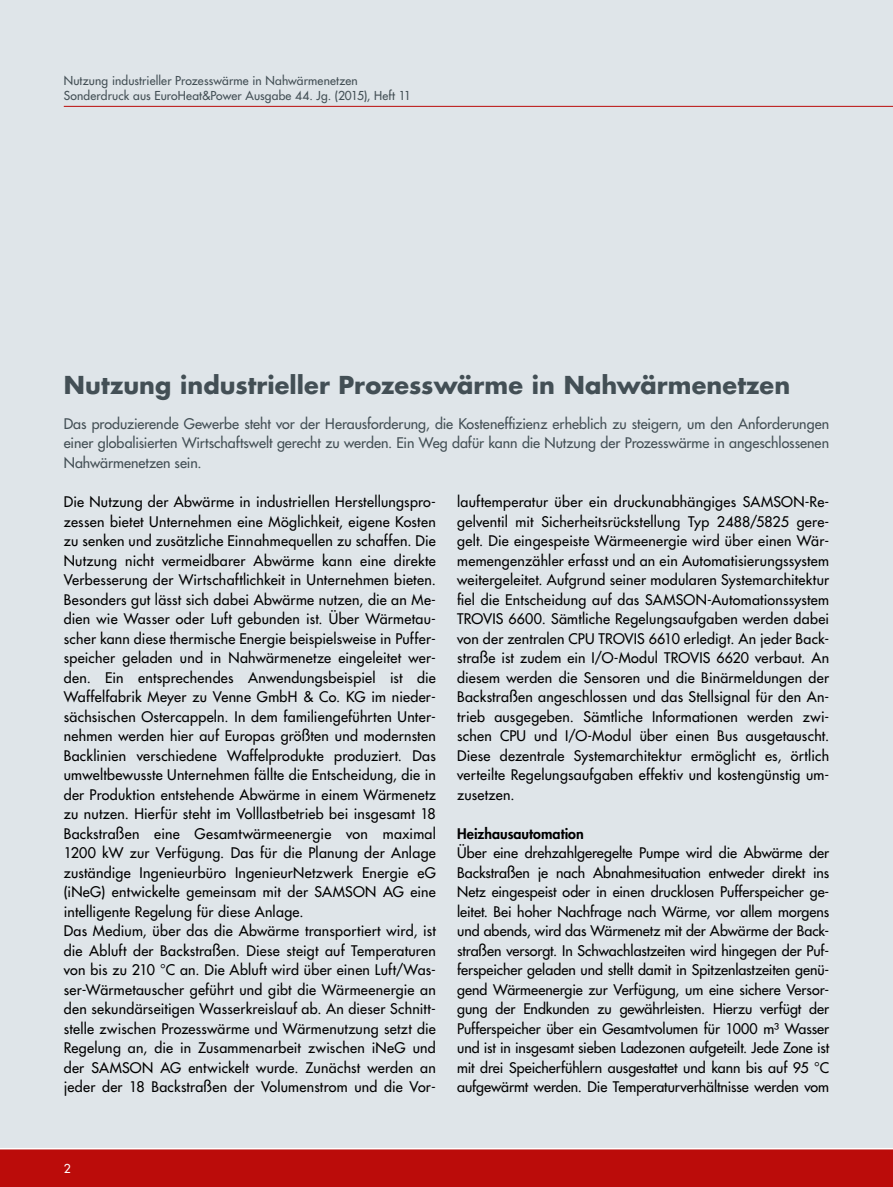
<style>
.page{position:relative;width:893px;height:1187px;background:#fff}
.page>*{position:absolute;margin:0;border:0;box-sizing:border-box;transform-origin:0 0}
.t1{font:700 24px "Futura";color:#434f55}
.t2{font:14.25px/19.5px "Futura";letter-spacing:.02em;color:#000;text-align:justify}
.t3{font:14.25px/19.5px "Futura";color:#434f55;text-align:justify}
.t4{font:800 14.25px "Futura";color:#000}
.t5{font:12px/15px "Futura";letter-spacing:.015em;color:#434f55}
.t6{font:12px "Futura";color:#fff}
</style>
<div class="page">
<div style="left:0;top:0;width:893px;height:1186px;background:#dfe5e9"></div>
<hr style="left:64px;top:106px;width:829px;height:1px;background:#bb0c0a">
<div style="left:0;top:1148px;width:893px;height:38px;background:#bb0c0a"></div>
<hr style="left:0;top:1147px;width:893px;height:2px;background:#fff">
<p class="t5" style="left:64px;top:73px;width:349px">Nutzung industrieller Prozesswärme in Nahwärmenetzen<br>Sonderdruck aus EuroHeat&amp;Power Ausgabe 44. Jg. (2015), Heft 11</p>
<h1 class="t1" style="left:64px;top:368px;width:728px">Nutzung industrieller Prozesswärme in Nahwärmenetzen</h1>
<p class="t3" style="left:64px;top:414px;width:767px">Das produzierende Gewerbe steht vor der Herausforderung, die Kosteneffizienz erheblich zu steigern, um den Anforderungen einer globalisierten Wirtschaftswelt gerecht zu werden. Ein Weg dafür kann die Nutzung der Prozesswärme in angeschlossenen Nahwärmenetzen sein.</p>
<p class="t2" style="left:64px;top:492px;width:374px;text-align:left">Die Nutzung der Abwärme in industriellen Herstellungspro&shy;zessen bietet Unternehmen eine Möglichkeit, eigene Kosten zu senken und zusätzliche Einnahmequellen zu schaffen. Die Nutzung nicht vermeidbarer Abwärme kann eine direkte Verbesserung der Wirtschaftlichkeit in Unternehmen bieten.<br>Besonders gut lässt sich dabei Abwärme nutzen, die an Me&shy;dien wie Wasser oder Luft gebunden ist. Über Wärmetau&shy;scher kann diese thermische Energie beispielsweise in Puffer&shy;speicher geladen und in Nahwärmenetze eingeleitet wer&shy;den. Ein entsprechendes Anwendungsbeispiel ist die Waffelfabrik Meyer zu Venne GmbH &amp; Co. KG im nieder&shy;sächsischen Ostercappeln. In dem familiengeführten Unter&shy;nehmen werden hier auf Europas größten und modernsten Backlinien verschiedene Waffelprodukte produziert. Das umweltbewusste Unternehmen fällte die Entscheidung, die in der Produktion entstehende Abwärme in einem Wärmenetz zu nutzen. Hierfür steht im Volllastbetrieb bei insgesamt 18<br>Backstraßen eine Gesamtwärmeenergie von maximal 1200 kW zur Verfügung. Das für die Planung der Anlage zuständige Ingenieurbüro IngenieurNetzwerk Energie eG (iNeG) entwickelte gemeinsam mit der SAMSON AG eine intelligente Regelung für diese Anlage.<br>Das Medium, über das die Abwärme transportiert wird, ist die Abluft der Backstraßen. Diese steigt auf Temperaturen von bis zu 210 °C an. Die Abluft wird über einen Luft/Was&shy;ser-Wärmetauscher geführt und gibt die Wärmeenergie an den sekundärseitigen Wasserkreislauf ab. An dieser Schnitt&shy;stelle zwischen Prozesswärme und Wärmenutzung setzt die Regelung an, die in Zusammenarbeit zwischen iNeG und der SAMSON AG entwickelt wurde. Zunächst werden an jeder der 18 Backstraßen der Volumenstrom und die Vor-</p>
<p class="t2" style="left:457px;top:492px;width:374px">lauftemperatur über ein druckunabhängiges SAMSON-Re&shy;gelventil mit Sicherheitsrückstellung Typ 2488/5825 gere&shy;gelt. Die eingespeiste Wärmeenergie wird über einen Wär&shy;memengenzähler erfasst und an ein Automatisierungssystem weitergeleitet. Aufgrund seiner modularen Systemarchitektur fiel die Entscheidung auf das SAMSON-Automationssystem TROVIS 6600. Sämtliche Regelungsaufgaben werden dabei von der zentralen CPU TROVIS 6610 erledigt. An jeder Back&shy;straße ist zudem ein I/O-Modul TROVIS 6620 verbaut. An diesem werden die Sensoren und die Binärmeldungen der Backstraßen angeschlossen und das Stellsignal für den An&shy;trieb ausgegeben. Sämtliche Informationen werden zwi&shy;schen CPU und I/O-Modul über einen Bus ausgetauscht.<br>Diese dezentrale Systemarchitektur ermöglicht es, örtlich verteilte Regelungsaufgaben effektiv und kostengünstig um&shy;zusetzen.</p>
<p class="t4" style="left:457px;top:823px;width:128px">Heizhausautomation</p>
<p class="t2" style="left:457px;top:843px;width:374px">Über eine drehzahlgeregelte Pumpe wird die Abwärme der Backstraßen je nach Abnahmesituation entweder direkt ins Netz eingespeist oder in einen drucklosen Pufferspeicher ge&shy;leitet. Bei hoher Nachfrage nach Wärme, vor allem morgens und abends, wird das Wärmenetz mit der Abwärme der Back&shy;straßen versorgt. In Schwachlastzeiten wird hingegen der Puf&shy;ferspeicher geladen und stellt damit in Spitzenlastzeiten genü&shy;gend Wärmeenergie zur Verfügung, um eine sichere Versor&shy;gung der Endkunden zu gewährleisten. Hierzu verfügt der Pufferspeicher über ein Gesamtvolumen für 1000 m³ Wasser und ist in insgesamt sieben Ladezonen aufgeteilt. Jede Zone ist mit drei Speicherfühlern ausgestattet und kann bis auf 95 °C aufgewärmt werden. Die Temperaturverhältnisse werden vom</p>
<p class="t6" style="left:64px;top:1160px;width:8px">2</p>
</div>
